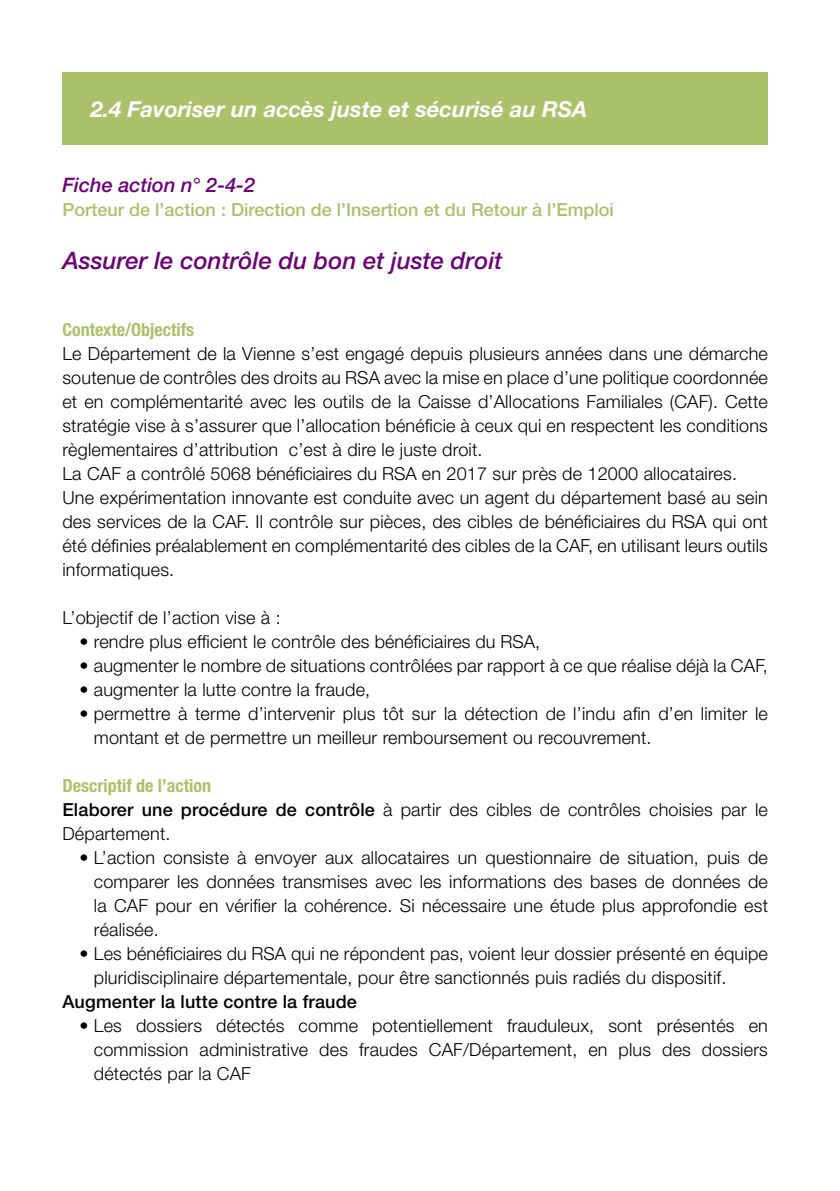
<style>
.page{position:relative;width:840px;height:1191px;background:#fff}
.page>*{position:absolute;margin:0;border:0;box-sizing:border-box;transform-origin:0 0}
.t1{font:italic 500 24px "Helvetica Neue";color:#6d0078}
.t2{font:italic 700 22px "Helvetica Neue";color:#fff}
.t3{font:italic 500 20px "Helvetica Neue";color:#6d0078}
.t4{font:300 18px/24px "Helvetica Neue";letter-spacing:.01em;color:#000}
.t5{font:500 18px "Helvetica Neue";color:#aac169}
.t6{font:500 18px "Helvetica Neue";letter-spacing:.01em;color:#000}
.t7{font:700 condensed 18px "Helvetica Neue";color:#aac169}
.s1{font-weight:700;font-stretch:condensed;color:#aac169}
.s2{font-weight:500}
</style>
<div class="page">
<div style="left:62px;top:72px;width:705px;height:72px;background:#aac169"></div>
<p class="t2" style="left:91px;top:95px;width:497px">2.4 Favoriser un accès juste et sécurisé au RSA</p>
<p class="t3" style="left:62px;top:173px;width:194px">Fiche action n° 2-4-2</p>
<p class="t5" style="left:62px;top:199px;width:552px">Porteur de l’action : Direction de l’Insertion et du Retour à l’Emploi</p>
<h1 class="t1" style="left:62px;top:246px;width:441px">Assurer le contrôle du bon et juste droit</h1>
<p class="t7" style="left:62px;top:319px;width:133px">Contexte/Objectifs</p>
<p class="t4" style="left:62px;top:341px;width:706px">Le Département de la Vienne s’est engagé depuis plusieurs années dans une démarche soutenue de contrôles des droits au RSA avec la mise en place d’une politique coordonnée et en complémentarité avec les outils de la Caisse d’Allocations Familiales (CAF). Cette stratégie vise à s’assurer que l’allocation bénéficie à ceux qui en respectent les conditions règlementaires d’attribution c’est à dire le juste droit.<br>La CAF a contrôlé 5068 bénéficiaires du RSA en 2017 sur près de 12000 allocataires.<br>Une expérimentation innovante est conduite avec un agent du département basé au sein des services de la CAF. Il contrôle sur pièces, des cibles de bénéficiaires du RSA qui ont été définies préalablement en complémentarité des cibles de la CAF, en utilisant leurs outils informatiques.</p>
<p class="t4" style="left:62px;top:605px;width:220px">L’objectif de l’action vise à :</p>
<p class="t4" style="left:79px;top:629px;width:462px">• rendre plus efficient le contrôle des bénéficiaires du RSA,</p>
<p class="t4" style="left:79px;top:653px;width:689px">• augmenter le nombre de situations contrôlées par rapport à ce que réalise déjà la CAF,</p>
<p class="t4" style="left:79px;top:677px;width:292px">• augmenter la lutte contre la fraude,</p>
<p class="t4" style="left:94px;top:701px;width:675px;text-indent:-14px">• permettre à terme d’intervenir plus tôt sur la détection de l’indu afin d’en limiter le montant et de permettre un meilleur remboursement ou recouvrement.</p>
<p class="t4" style="left:62px;top:773px;width:706px"><span class="s1">Descriptif de l’action<br></span><span class="s2">Elaborer une procédure de contrôle</span> à partir des cibles de contrôles choisies par le<br>Département.</p>
<p class="t4" style="left:94px;top:845px;width:675px;text-align:justify;text-indent:-14px">• L’action consiste à envoyer aux allocataires un questionnaire de situation, puis de comparer les données transmises avec les informations des bases de données de la CAF pour en vérifier la cohérence. Si nécessaire une étude plus approfondie est réalisée.</p>
<p class="t4" style="left:94px;top:941px;width:675px;text-indent:-14px">• Les bénéficiaires du RSA qui ne répondent pas, voient leur dossier présenté en équipe pluridisciplinaire départementale, pour être sanctionnés puis radiés du dispositif.</p>
<p class="t6" style="left:62px;top:991px;width:296px">Augmenter la lutte contre la fraude</p>
<p class="t4" style="left:94px;top:1013px;width:675px;text-align:justify;text-indent:-14px">• Les dossiers détectés comme potentiellement frauduleux, sont présentés en commission administrative des fraudes CAF/Département, en plus des dossiers détectés par la CAF</p>
</div>
